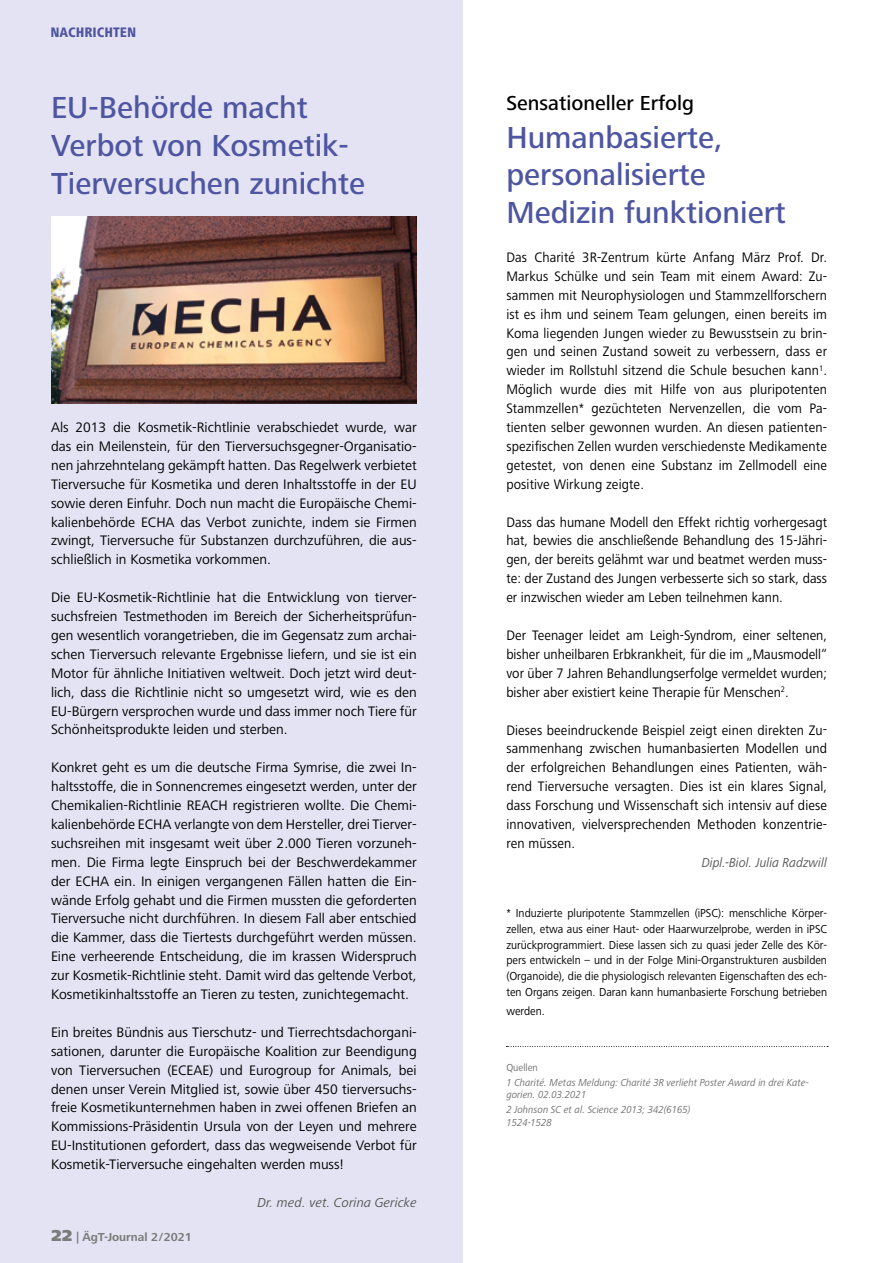
<style>
.page{position:relative;width:893px;height:1263px;background:#fff}
.page>*{position:absolute;margin:0;border:0;box-sizing:border-box;transform-origin:0 0}
.t1{font:500 31.5px/37.8px "Frutiger Next LT";color:#4e55a1}
.t2{font:500 21px "Frutiger Next LT";color:#000}
.t3{font:14.25px/18.9px "Frutiger Next LT";color:#000;text-align:justify}
.t4{font:14.25px/18.9px "Frutiger Next LT";color:#000;text-align:justify;scale:.94 1}
.t5{font:800 condensed 14.25px "Frutiger Next LT";color:#4e55a1}
.t6{font:italic 13.5px "Frutiger Next LT";color:#575756}
.t7{font:italic 13.5px "Frutiger Next LT";color:#575756;scale:.94 1}
.t8{font:12px/15.8px "Frutiger Next LT";color:#000;text-align:justify;scale:.94 1}
.t9{font:700 12px "Frutiger Next LT";color:#7c7b7b}
.t10{font:italic 10.5px/12.6px "Frutiger Next LT";color:#706f6f;scale:.94 1}
.t11{font:10.5px "Frutiger Next LT";color:#706f6f;scale:.94 1}
.s1{font-weight:900;font-size:16.5px}
</style>
<div class="page">
<div style="left:0;top:0;width:462px;height:1263px;background:#e4e3f3"></div>
<svg style="left:506px;top:1046px;width:322px;height:1px"></svg>
<img style="left:51px;top:216px;width:366px;height:187px">
<p class="t5" style="left:50px;top:24px;width:87px">NACHRICHTEN</p>
<h1 class="t1" style="left:51px;top:89px;width:316px">EU-Behörde macht<br>Verbot von Kosmetik-<br>Tierversuchen zunichte</h1>
<p class="t3" style="left:51px;top:418px;width:367px">Als 2013 die Kosmetik-Richtlinie verabschiedet wurde, war das ein Meilenstein, für den Tierversuchsgegner-Organisatio&shy;nen jahrzehntelang gekämpft hatten. Das Regelwerk verbietet Tierversuche für Kosmetika und deren Inhaltsstoffe in der EU sowie deren Einfuhr. Doch nun macht die Europäische Chemi&shy;kalienbehörde ECHA das Verbot zunichte, indem sie Firmen zwingt, Tierversuche für Substanzen durchzuführen, die aus&shy;schließlich in Kosmetika vorkommen.</p>
<p class="t3" style="left:51px;top:588px;width:367px">Die EU-Kosmetik-Richtlinie hat die Entwicklung von tierver&shy;suchsfreien Testmethoden im Bereich der Sicherheitsprüfun&shy;gen wesentlich vorangetrieben, die im Gegensatz zum archai&shy;schen Tierversuch relevante Ergebnisse liefern, und sie ist ein Motor für ähnliche Initiativen weltweit. Doch jetzt wird deut&shy;lich, dass die Richtlinie nicht so umgesetzt wird, wie es den EU-Bürgern versprochen wurde und dass immer noch Tiere für Schönheitsprodukte leiden und sterben.</p>
<p class="t3" style="left:51px;top:758px;width:367px">Konkret geht es um die deutsche Firma Symrise, die zwei In&shy;haltsstoffe, die in Sonnencremes eingesetzt werden, unter der Chemikalien-Richtlinie REACH registrieren wollte. Die Chemi&shy;kalienbehörde ECHA verlangte von dem Hersteller, drei Tierver&shy;suchsreihen mit insgesamt weit über 2.000 Tieren vorzuneh&shy;men. Die Firma legte Einspruch bei der Beschwerdekammer der ECHA ein. In einigen vergangenen Fällen hatten die Ein&shy;wände Erfolg gehabt und die Firmen mussten die geforderten Tierversuche nicht durchführen. In diesem Fall aber entschied die Kammer, dass die Tiertests durchgeführt werden müssen.<br>Eine verheerende Entscheidung, die im krassen Widerspruch zur Kosmetik-Richtlinie steht. Damit wird das geltende Verbot, Kosmetikinhaltsstoffe an Tieren zu testen, zunichtegemacht.</p>
<p class="t3" style="left:51px;top:1023px;width:367px">Ein breites Bündnis aus Tierschutz- und Tierrechtsdachorgani&shy;sationen, darunter die Europäische Koalition zur Beendigung von Tierversuchen (ECEAE) und Eurogroup for Animals, bei denen unser Verein Mitglied ist, sowie über 450 tierversuchs&shy;freie Kosmetikunternehmen haben in zwei offenen Briefen an Kommissions-Präsidentin Ursula von der Leyen und mehrere EU-Institutionen gefordert, dass das wegweisende Verbot für Kosmetik-Tierversuche eingehalten werden muss!</p>
<p class="t6" style="left:257px;top:1195px;width:161px">Dr. med. vet. Corina Gericke</p>
<p class="t9" style="left:51px;top:1230px;width:142px"><span class="s1">22</span> | ÄgT-Journal 2/2021</p>
<h2 class="t2" style="left:506px;top:91px;width:189px">Sensationeller Erfolg</h2>
<h1 class="t1" style="left:506px;top:118px;width:281px">Humanbasierte, personalisierte<br>Medizin funktioniert</h1>
<p class="t4" style="left:506px;top:248px;width:343px">Das Charité 3R-Zentrum kürte Anfang März Prof. Dr.<br>Markus Schülke und sein Team mit einem Award: Zu&shy;sammen mit Neurophysiologen und Stammzellforschern ist es ihm und seinem Team gelungen, einen bereits im Koma liegenden Jungen wieder zu Bewusstsein zu brin&shy;gen und seinen Zustand soweit zu verbessern, dass er wieder im Rollstuhl sitzend die Schule besuchen kann<sup>1</sup>.<br>Möglich wurde dies mit Hilfe von aus pluripotenten Stammzellen* gezüchteten Nervenzellen, die vom Pa&shy;tienten selber gewonnen wurden. An diesen patienten&shy;spezifischen Zellen wurden verschiedenste Medikamente getestet, von denen eine Substanz im Zellmodell eine positive Wirkung zeigte.</p>
<p class="t4" style="left:506px;top:512px;width:343px">Dass das humane Modell den Effekt richtig vorhergesagt hat, bewies die anschließende Behandlung des 15-Jähri&shy;gen, der bereits gelähmt war und beatmet werden muss&shy;te: der Zustand des Jungen verbesserte sich so stark, dass er inzwischen wieder am Leben teilnehmen kann.</p>
<p class="t4" style="left:506px;top:626px;width:343px">Der Teenager leidet am Leigh-Syndrom, einer seltenen, bisher unheilbaren Erbkrankheit, für die im „Mausmodell“ vor über 7 Jahren Behandlungserfolge vermeldet wurden; bisher aber existiert keine Therapie für Menschen<sup>2</sup>.</p>
<p class="t4" style="left:506px;top:720px;width:343px">Dieses beeindruckende Beispiel zeigt einen direkten Zu&shy;sammenhang zwischen humanbasierten Modellen und der erfolgreichen Behandlungen eines Patienten, wäh&shy;rend Tierversuche versagten. Dies ist ein klares Signal, dass Forschung und Wissenschaft sich intensiv auf diese innovativen, vielversprechenden Methoden konzentrie&shy;ren müssen.</p>
<p class="t7" style="left:702px;top:855px;width:135px">Dipl.-Biol. Julia Radzwill</p>
<p class="t8" style="left:506px;top:905px;width:343px">* Induzierte pluripotente Stammzellen (iPSC): menschliche Körper&shy;zellen, etwa aus einer Haut- oder Haarwurzelprobe, werden in iPSC zurückprogrammiert. Diese lassen sich zu quasi jeder Zelle des Kör&shy;pers entwickeln – und in der Folge Mini-Organstrukturen ausbilden (Organoide), die die physiologisch relevanten Eigenschaften des ech&shy;ten Organs zeigen. Daran kann humanbasierte Forschung betrieben</p>
<p class="t8" style="left:506px;top:1003px;width:43px">werden.</p>
<p class="t11" style="left:506px;top:1061px;width:35px">Quellen</p>
<p class="t10" style="left:506px;top:1076px;width:323px">1 Charité. Metas Meldung: Charité 3R verlieht Poster Award in drei Kate&shy;gorien. 02.03.2021</p>
<p class="t10" style="left:506px;top:1104px;width:197px">2 Johnson SC et al. Science 2013; 342(6165)<br>1524-1528</p>
</div>
